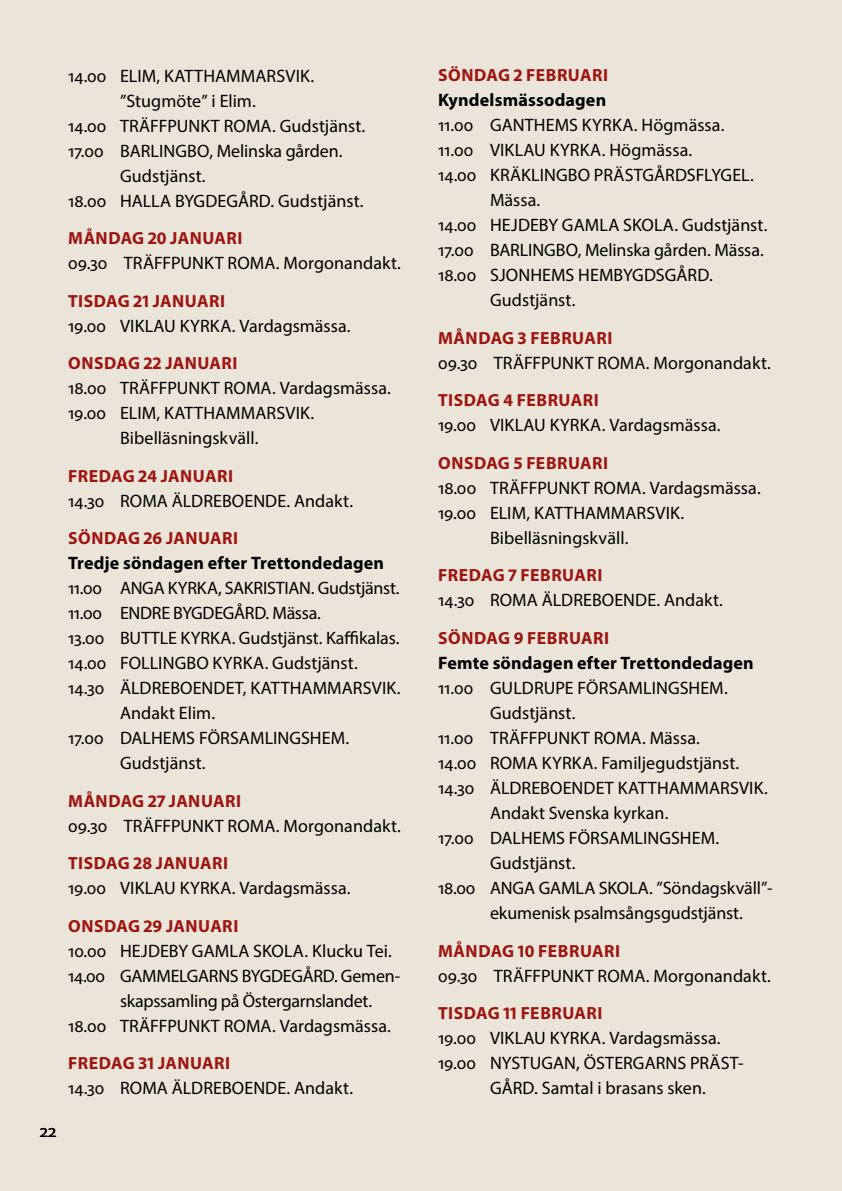
<style>
.page{position:relative;width:842px;height:1191px;background:#ebe4d8}
.page>*{position:absolute;margin:0;border:0;box-sizing:border-box;transform-origin:0 0}
.t1{font:18.4px "Myriad Pro";color:#000}
.t2{font:18px "Myriad Pro";color:#000}
.t3{font:700 18px "Myriad Pro";letter-spacing:.01em;color:#000}
.t4{font:18px "Myriad Pro";letter-spacing:-.02em;color:#000}
.t5{font:700 17.6px "Myriad Pro";letter-spacing:.02em;color:#9d150f}
</style>
<div class="page">
<p class="t2" style="left:68px;top:64px;width:248px">14.00 ELIM, KATTHAMMARSVIK.</p>
<p class="t2" style="left:120px;top:89px;width:137px">”Stugmöte” i Elim.</p>
<p class="t2" style="left:68px;top:114px;width:299px">14.00 TRÄFFPUNKT ROMA. Gudstjänst.</p>
<p class="t2" style="left:68px;top:139px;width:276px">17.00 BARLINGBO, Melinska gården.</p>
<p class="t2" style="left:120px;top:164px;width:87px">Gudstjänst.</p>
<p class="t2" style="left:68px;top:189px;width:297px">18.00 HALLA BYGDEGÅRD. Gudstjänst.</p>
<p class="t5" style="left:68px;top:227px;width:176px">MÅNDAG 20 JANUARI</p>
<p class="t2" style="left:68px;top:252px;width:334px">09.30 TRÄFFPUNKT ROMA. Morgonandakt.</p>
<p class="t5" style="left:68px;top:289px;width:158px">TISDAG 21 JANUARI</p>
<p class="t2" style="left:68px;top:314px;width:284px">19.00 VIKLAU KYRKA. Vardagsmässa.</p>
<p class="t5" style="left:68px;top:352px;width:171px">ONSDAG 22 JANUARI</p>
<p class="t2" style="left:68px;top:377px;width:324px">18.00 TRÄFFPUNKT ROMA. Vardagsmässa.</p>
<p class="t2" style="left:68px;top:402px;width:248px">19.00 ELIM, KATTHAMMARSVIK.</p>
<p class="t2" style="left:120px;top:427px;width:140px">Bibelläsningskväll.</p>
<p class="t5" style="left:68px;top:464px;width:166px">FREDAG 24 JANUARI</p>
<p class="t2" style="left:68px;top:489px;width:287px">14.30 ROMA ÄLDREBOENDE. Andakt.</p>
<p class="t5" style="left:68px;top:527px;width:172px">SÖNDAG 26 JANUARI</p>
<p class="t3" style="left:68px;top:551px;width:318px">Tredje söndagen efter Trettondedagen</p>
<p class="t2" style="left:68px;top:577px;width:333px">11.00 ANGA KYRKA, SAKRISTIAN. Gudstjänst.</p>
<p class="t2" style="left:68px;top:602px;width:254px">11.00 ENDRE BYGDEGÅRD. Mässa.</p>
<p class="t2" style="left:68px;top:627px;width:333px">13.00 BUTTLE KYRKA. Gudstjänst. Kaffikalas.</p>
<p class="t2" style="left:68px;top:652px;width:291px">14.00 FOLLINGBO KYRKA. Gudstjänst.</p>
<p class="t2" style="left:68px;top:677px;width:334px">14.30 ÄLDREBOENDET, KATTHAMMARSVIK.</p>
<p class="t2" style="left:120px;top:702px;width:97px">Andakt Elim.</p>
<p class="t2" style="left:68px;top:727px;width:283px">17.00 DALHEMS FÖRSAMLINGSHEM.</p>
<p class="t2" style="left:120px;top:752px;width:87px">Gudstjänst.</p>
<p class="t5" style="left:68px;top:789px;width:174px">MÅNDAG 27 JANUARI</p>
<p class="t2" style="left:68px;top:814px;width:334px">09.30 TRÄFFPUNKT ROMA. Morgonandakt.</p>
<p class="t5" style="left:68px;top:852px;width:161px">TISDAG 28 JANUARI</p>
<p class="t2" style="left:68px;top:877px;width:284px">19.00 VIKLAU KYRKA. Vardagsmässa.</p>
<p class="t5" style="left:68px;top:914px;width:172px">ONSDAG 29 JANUARI</p>
<p class="t2" style="left:68px;top:939px;width:325px">10.00 HEJDEBY GAMLA SKOLA. Klucku Tei.</p>
<p class="t2" style="left:68px;top:964px;width:334px">14.00 GAMMELGARNS BYGDEGÅRD. Gemen-</p>
<p class="t4" style="left:120px;top:989px;width:254px">skapssamling på Östergarnslandet.</p>
<p class="t2" style="left:68px;top:1014px;width:324px">18.00 TRÄFFPUNKT ROMA. Vardagsmässa.</p>
<p class="t5" style="left:68px;top:1052px;width:164px">FREDAG 31 JANUARI</p>
<p class="t2" style="left:68px;top:1077px;width:287px">14.30 ROMA ÄLDREBOENDE. Andakt.</p>
<p class="t1" style="left:40px;top:1119px;width:18px">22</p>
<p class="t5" style="left:438px;top:64px;width:171px">SÖNDAG 2 FEBRUARI</p>
<p class="t3" style="left:438px;top:88px;width:170px">Kyndelsmässodagen</p>
<p class="t2" style="left:438px;top:114px;width:288px">11.00 GANTHEMS KYRKA. Högmässa.</p>
<p class="t2" style="left:438px;top:139px;width:256px">11.00 VIKLAU KYRKA. Högmässa.</p>
<p class="t2" style="left:438px;top:164px;width:317px">14.00 KRÄKLINGBO PRÄSTGÅRDSFLYGEL.</p>
<p class="t2" style="left:490px;top:189px;width:52px">Mässa.</p>
<p class="t2" style="left:438px;top:214px;width:331px">14.00 HEJDEBY GAMLA SKOLA. Gudstjänst.</p>
<p class="t2" style="left:438px;top:239px;width:327px">17.00 BARLINGBO, Melinska gården. Mässa.</p>
<p class="t2" style="left:438px;top:264px;width:276px">18.00 SJONHEMS HEMBYGDSGÅRD.</p>
<p class="t2" style="left:490px;top:289px;width:87px">Gudstjänst.</p>
<p class="t5" style="left:438px;top:326px;width:176px">MÅNDAG 3 FEBRUARI</p>
<p class="t2" style="left:438px;top:352px;width:334px">09.30 TRÄFFPUNKT ROMA. Morgonandakt.</p>
<p class="t5" style="left:438px;top:389px;width:162px">TISDAG 4 FEBRUARI</p>
<p class="t2" style="left:438px;top:414px;width:284px">19.00 VIKLAU KYRKA. Vardagsmässa.</p>
<p class="t5" style="left:438px;top:451px;width:172px">ONSDAG 5 FEBRUARI</p>
<p class="t2" style="left:438px;top:477px;width:324px">18.00 TRÄFFPUNKT ROMA. Vardagsmässa.</p>
<p class="t2" style="left:438px;top:502px;width:248px">19.00 ELIM, KATTHAMMARSVIK.</p>
<p class="t2" style="left:490px;top:527px;width:140px">Bibelläsningskväll.</p>
<p class="t5" style="left:438px;top:564px;width:166px">FREDAG 7 FEBRUARI</p>
<p class="t2" style="left:438px;top:589px;width:287px">14.30 ROMA ÄLDREBOENDE. Andakt.</p>
<p class="t5" style="left:438px;top:626px;width:173px">SÖNDAG 9 FEBRUARI</p>
<p class="t3" style="left:438px;top:651px;width:317px">Femte söndagen efter Trettondedagen</p>
<p class="t2" style="left:438px;top:677px;width:291px">11.00 GULDRUPE FÖRSAMLINGSHEM.</p>
<p class="t2" style="left:490px;top:702px;width:87px">Gudstjänst.</p>
<p class="t2" style="left:438px;top:727px;width:263px">11.00 TRÄFFPUNKT ROMA. Mässa.</p>
<p class="t2" style="left:438px;top:752px;width:303px">14.00 ROMA KYRKA. Familjegudstjänst.</p>
<p class="t2" style="left:438px;top:777px;width:331px">14.30 ÄLDREBOENDET KATTHAMMARSVIK.</p>
<p class="t2" style="left:490px;top:802px;width:180px">Andakt Svenska kyrkan.</p>
<p class="t2" style="left:438px;top:827px;width:283px">17.00 DALHEMS FÖRSAMLINGSHEM.</p>
<p class="t2" style="left:490px;top:852px;width:87px">Gudstjänst.</p>
<p class="t2" style="left:438px;top:877px;width:335px">18.00 ANGA GAMLA SKOLA. ”Söndagskväll”-</p>
<p class="t2" style="left:490px;top:902px;width:254px">ekumenisk psalmsångsgudstjänst.</p>
<p class="t5" style="left:438px;top:939px;width:184px">MÅNDAG 10 FEBRUARI</p>
<p class="t2" style="left:438px;top:964px;width:334px">09.30 TRÄFFPUNKT ROMA. Morgonandakt.</p>
<p class="t5" style="left:438px;top:1001px;width:166px">TISDAG 11 FEBRUARI</p>
<p class="t2" style="left:438px;top:1027px;width:284px">19.00 VIKLAU KYRKA. Vardagsmässa.</p>
<p class="t2" style="left:438px;top:1052px;width:307px">19.00 NYSTUGAN, ÖSTERGARNS PRÄST-</p>
<p class="t2" style="left:490px;top:1077px;width:217px">GÅRD. Samtal i brasans sken.</p>
</div>
